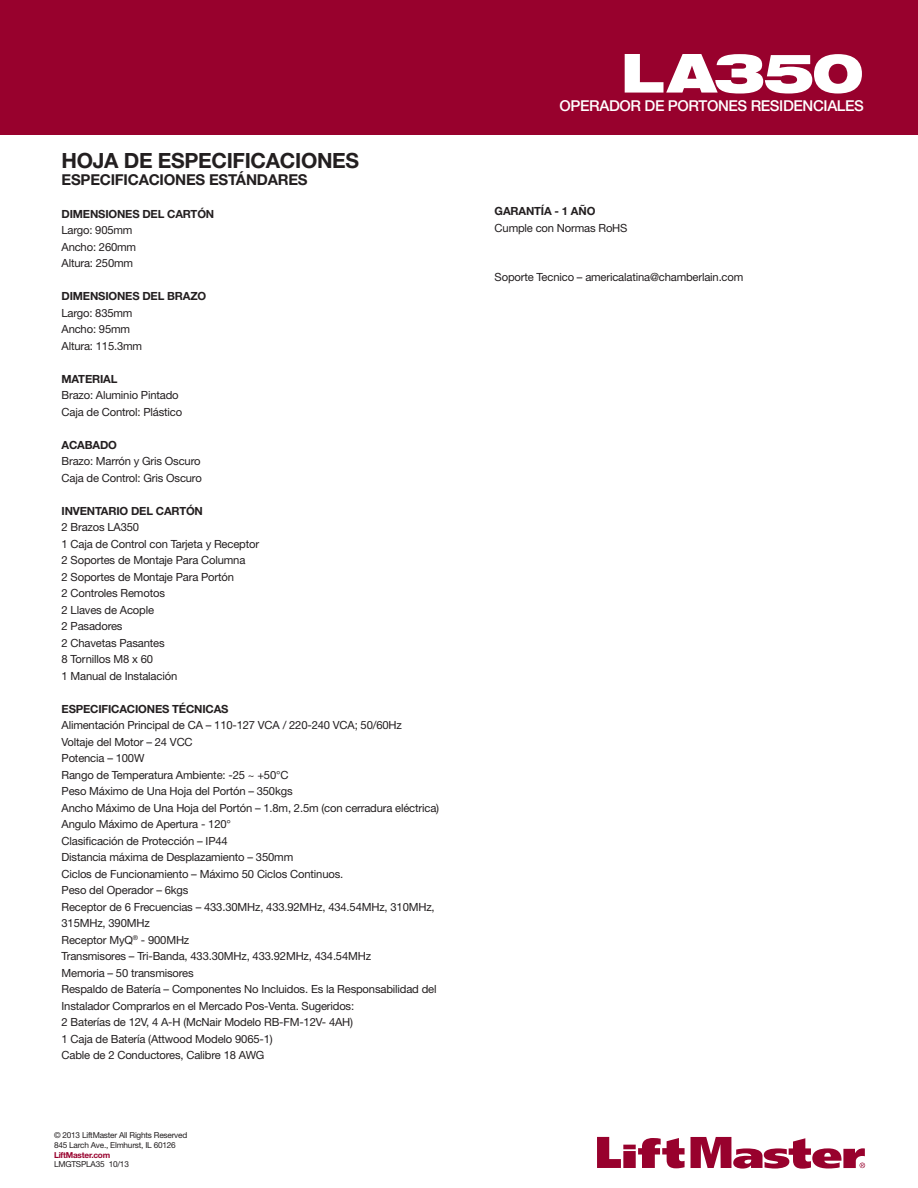
<style>
.page{position:relative;width:918px;height:1188px;background:#fff}
.page>*{position:absolute;margin:0;border:0;box-sizing:border-box;transform-origin:0 0}
.t1{font:900 expanded 54px "Helvetica Neue LT Std";letter-spacing:-.05em;color:#fff}
.t2{font:700 21px "Helvetica Neue LT Std";letter-spacing:-.015em;color:#231f20}
.t3{font:500 15px "Helvetica Neue LT Std";letter-spacing:-.025em;color:#fff}
.t4{font:700 15px "Helvetica Neue LT Std";letter-spacing:-.015em;color:#231f20}
.t5{font:11.25px/16.5px "Helvetica Neue LT Std";letter-spacing:-.015em;color:#231f20}
.t6{font:700 11.25px "Helvetica Neue LT Std";letter-spacing:-.015em;color:#231f20}
.t7{font:8.25px/9.9px "Helvetica Neue LT Std";letter-spacing:-.025em;color:#231f20}
.t8{font:700 8.25px "Helvetica Neue LT Std";letter-spacing:-.025em;color:#98012d}
</style>
<div class="page">
<div style="left:0;top:0;width:918px;height:135px;background:#98012d"></div>
<svg style="left:597px;top:1137px;width:88px;height:31px"></svg>
<svg style="left:691px;top:1137px;width:174px;height:32px"></svg>
<h2 class="t2" style="left:62px;top:148px;width:123px">HOJA DE ESPECIFICACIO</h2>
<h2 class="t2" style="left:317px;top:148px;width:29px">NES</h2>
<h3 class="t4" style="left:62px;top:170px;width:20px">ESPECIFICACIO</h3>
<h3 class="t4" style="left:175px;top:170px;width:93px">NES ESTÁNDARES</h3>
<p class="t6" style="left:62px;top:207px;width:89px">DIMENSIONES DEL</p>
<p class="t6" style="left:167px;top:207px;width:17px">CART</p>
<p class="t6" style="left:197px;top:207px;width:18px">ÓN</p>
<p class="t5" style="left:62px;top:222px;width:76px">Largo: 905mm<br>Ancho: 260mm<br>Altura: 250mm</p>
<p class="t6" style="left:62px;top:289px;width:89px">DIMENSIONES DEL</p>
<p class="t6" style="left:167px;top:289px;width:39px">BRAZO</p>
<p class="t5" style="left:62px;top:304px;width:82px">Largo: 835mm<br>Ancho: 95mm<br>Altura: 115.3mm</p>
<p class="t6" style="left:62px;top:372px;width:18px">MATERIAL</p>
<p class="t5" style="left:62px;top:387px;width:122px">Brazo: Aluminio Pintado<br>Caja de Control: Plástico</p>
<p class="t6" style="left:62px;top:438px;width:17px">ACABADO</p>
<p class="t5" style="left:62px;top:453px;width:142px">Brazo: Marrón y Gris Oscuro<br>Caja de Control: Gris Oscuro</p>
<p class="t6" style="left:62px;top:504px;width:42px">INVENTARIO</p>
<p class="t6" style="left:131px;top:504px;width:8px">DEL</p>
<p class="t6" style="left:156px;top:504px;width:17px">CART</p>
<p class="t6" style="left:186px;top:504px;width:18px">ÓN</p>
<p class="t5" style="left:62px;top:519px;width:199px">2 Brazos LA350<br>1 Caja de Control con Tarjeta y Receptor<br>2 Soportes de Montaje Para Columna<br>2 Soportes de Montaje Para Portón<br>2 Controles Remotos<br>2 Llaves de Acople<br>2 Pasadores<br>2 Chavetas Pasantes<br>8 Tornillos M8 x 60<br>1 Manual de Instalación</p>
<p class="t6" style="left:62px;top:702px;width:15px">ESPECIFICACIO</p>
<p class="t6" style="left:147px;top:702px;width:63px">NES TÉCNICAS</p>
<p class="t5" style="left:62px;top:717px;width:379px">Alimentación Principal de CA – 110-127 VCA / 220-240 VCA; 50/60Hz<br>Voltaje del Motor – 24 VCC<br>Potencia – 100W<br>Rango de Temperatura Ambiente: -25 ~ +50°C<br>Peso Máximo de Una Hoja del Portón – 350kgs<br>Ancho Máximo de Una Hoja del Portón – 1.8m, 2.5m (con cerradura eléctrica)<br>Angulo Máximo de Apertura - 120°<br>Clasificación de Protección – IP44<br>Distancia máxima de Desplazamiento – 350mm<br>Ciclos de Funcionamiento – Máximo 50 Ciclos Continuos.<br>Peso del Operador – 6kgs<br>Receptor de 6 Frecuencias – 433.30MHz, 433.92MHz, 434.54MHz, 310MHz, 315MHz, 390MHz<br>Receptor MyQ<sup>®</sup> - 900MHz<br>Transmisores – Tri-Banda, 433.30MHz, 433.92MHz, 434.54MHz<br>Memoria – 50 transmisores<br>Respaldo de Batería – Componentes No Incluidos. Es la Responsabilidad del Instalador Comprarlos en el Mercado Pos-Venta. Sugeridos:<br>2 Baterías de 12V, 4 A-H (McNair Modelo RB-FM-12V- 4AH)<br>1 Caja de Batería (Attwood Modelo 9065-1)<br>Cable de 2 Conductores, Calibre 18 AWG</p>
<p class="t7" style="left:54px;top:1130px;width:135px">© 2013 LiftMaster All Rights Reserved<br>845 Larch Ave., Elmhurst, IL 60126</p>
<p class="t8" style="left:54px;top:1149px;width:58px">LIFTMASTER.COM</p>
<p class="t7" style="left:54px;top:1159px;width:76px">LMGTSPLA35 10/13</p>
<h1 class="t1" style="left:621px;top:38px;width:245px">LA350</h1>
<h3 class="t3" style="left:560px;top:96px;width:306px">OPERADOR DE PORTONES RESIDENCIALES</h3>
<p class="t6" style="left:495px;top:204px;width:18px">GARA</p>
<p class="t6" style="left:526px;top:204px;width:69px">NTÍA - 1 AÑO</p>
<p class="t5" style="left:495px;top:220px;width:134px">Cumple con Normas RoHS</p>
<p class="t5" style="left:495px;top:269px;width:250px">Soporte Tecnico – americalatina@chamberlain.com</p>
</div>
